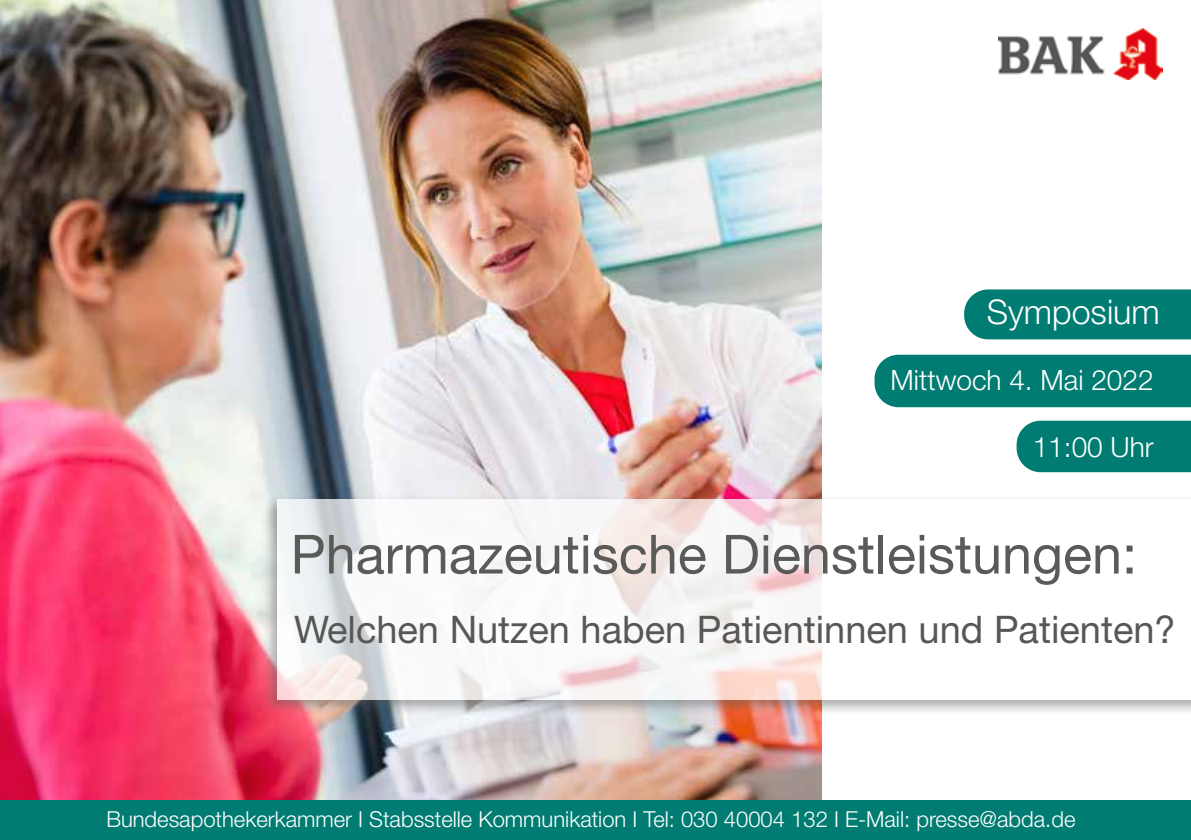
<style>
.page{position:relative;width:1191px;height:840px;background:#fff}
.page>*{position:absolute;margin:0;border:0;box-sizing:border-box;transform-origin:0 0}
.t1{font:54px "Helvetica Neue LT Std";color:#575756}
.t2{font:38px "Helvetica Neue LT Std";color:#575756}
.t3{font:300 34px "Helvetica Neue LT Std";color:#fff}
.t4{font:300 28px "Helvetica Neue LT Std";color:#fff}
.t5{font:300 22px "Helvetica Neue LT Std";color:#fff}
</style>
<div class="page">
<img style="left:0;top:0;width:822px;height:799px">
<div style="left:261px;top:494px;width:930px;height:221px;background:#575756;opacity:.68"></div>
<svg style="left:278px;top:499px;width:913px;height:200px"></svg>
<div style="left:0;top:799px;width:1191px;height:40px;background:#007c72"></div>
<img style="left:998px;top:28px;width:164px;height:52px">
<div style="left:964px;top:289px;width:227px;height:50px;background:#007c72"></div>
<div style="left:874px;top:354px;width:317px;height:53px;background:#007c72"></div>
<div style="left:1016px;top:420px;width:175px;height:52px;background:#007c72"></div>
<h3 class="t3" style="left:986px;top:291px;width:175px">Symposium</h3>
<p class="t4" style="left:890px;top:363px;width:264px">Mittwoch 4. Mai 2022</p>
<p class="t4" style="left:1032px;top:429px;width:122px">11:00 Uhr</p>
<h1 class="t1" style="left:291px;top:521px;width:848px">Pharmazeutische Dienstleistungen:</h1>
<h2 class="t2" style="left:294px;top:606px;width:883px">Welchen Nutzen haben Patientinnen und Patienten?</h2>
<p class="t5" style="left:106px;top:805px;width:970px">Bundesapothekerkammer I Stabsstelle Kommunikation I Tel: 030 40004 132 I E-Mail: presse@abda.de</p>
</div>
